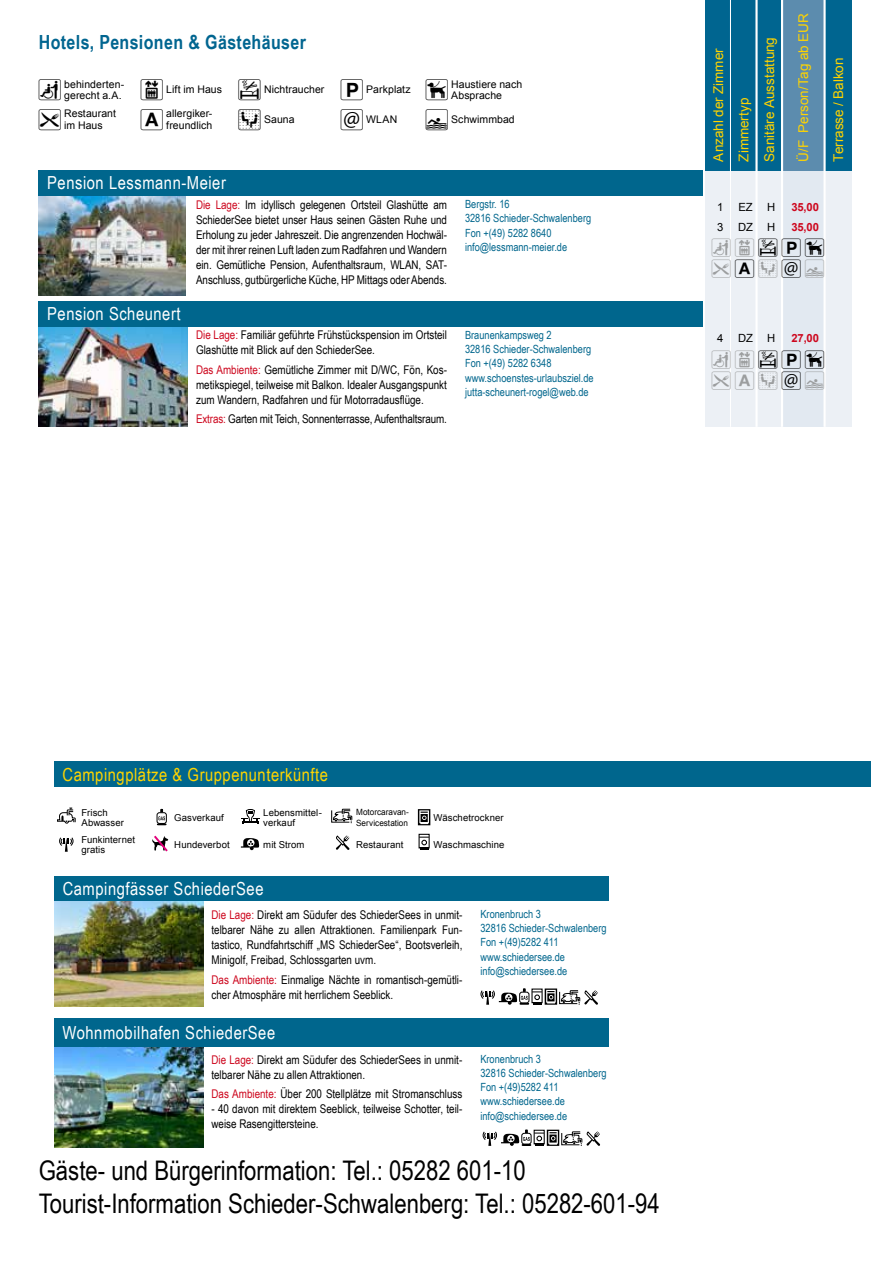
<style>
.page{position:relative;width:893px;height:1263px;background:#fff}
.page>*{position:absolute;margin:0;border:0;box-sizing:border-box;transform-origin:0 0}
.t1{font:27px/32.4px "Arial Narrow";color:#000}
.t2{font:700 19.5px "Arial Narrow";letter-spacing:.02em;color:#006590}
.t3{font:18px "Arial Narrow";letter-spacing:.03em;color:#fff}
.t4{font:18px "Arial Narrow";letter-spacing:.03em;color:#ffd500}
.t5{font:18px/21px "Tinpiktogramme";color:#9c9e9f}
.t6{font:13.5px/25.5px "Arial";letter-spacing:-.005em;color:#ffd400}
.t7{font:12px/15px "Arial Narrow";color:#000}
.t8{font:11.25px/14.2px "Arial Narrow";color:#00668d}
.t9{font:700 11.25px "Arial";letter-spacing:-.015em;color:#cd071e}
.t10{font:11.25px "Arial";color:#000}
.t11{font:10.5px/11.2px "Arial";letter-spacing:.005em;color:#000}
.t12{font:9.6px/10.2px "Arial";letter-spacing:.01em;color:#000}
.t13{font:8.55px/10.2px "Arial";color:#000;scale:.95 1}
.s1{font-family:"Tinpiktogramme";font-size:21px}
.s2{color:#cd071e}
.s3{color:#000}
</style>
<div class="page">
<div style="left:705px;top:0;width:26px;height:427px;background:#ecf0f5"></div>
<div style="left:705px;top:0;width:26px;height:170px;background:#006590"></div>
<hr style="left:730px;top:0;width:2px;height:427px;background:#fff">
<div style="left:731px;top:0;width:25px;height:427px;background:#ecf0f5"></div>
<div style="left:756px;top:0;width:26px;height:427px;background:#ecf0f5"></div>
<div style="left:782px;top:0;width:43px;height:427px;background:#e2e9f1"></div>
<div style="left:825px;top:0;width:27px;height:427px;background:#ecf0f5"></div>
<div style="left:731px;top:0;width:25px;height:170px;background:#006590"></div>
<div style="left:756px;top:0;width:26px;height:170px;background:#006590"></div>
<div style="left:782px;top:0;width:43px;height:170px;background:#5c8cae"></div>
<div style="left:825px;top:0;width:27px;height:170px;background:#006590"></div>
<hr style="left:755px;top:0;width:3px;height:427px;background:#fff">
<hr style="left:781px;top:0;width:2px;height:427px;background:#fff">
<hr style="left:823px;top:0;width:3px;height:427px;background:#fff">
<img style="left:39px;top:326px;width:148px;height:100px">
<div style="left:39px;top:301px;width:664px;height:25px;background:#00668d"></div>
<img style="left:39px;top:196px;width:146px;height:100px">
<div style="left:39px;top:170px;width:664px;height:26px;background:#00668d"></div>
<div style="left:54px;top:762px;width:816px;height:25px;background:#00668d"></div>
<img style="left:54px;top:1047px;width:150px;height:100px">
<img style="left:54px;top:901px;width:150px;height:106px">
<div style="left:54px;top:1018px;width:554px;height:29px;background:#00668d"></div>
<div style="left:54px;top:876px;width:554px;height:25px;background:#00668d"></div>
<svg style="left:481px;top:988px;width:117px;height:17px"></svg>
<svg style="left:483px;top:1129px;width:117px;height:17px"></svg>
<svg style="left:57px;top:808px;width:18px;height:16px"></svg>
<svg style="left:59px;top:837px;width:14px;height:15px"></svg>
<svg style="left:156px;top:809px;width:11px;height:16px"></svg>
<svg style="left:152px;top:835px;width:16px;height:16px"></svg>
<svg style="left:241px;top:809px;width:19px;height:14px"></svg>
<svg style="left:241px;top:838px;width:18px;height:12px"></svg>
<svg style="left:331px;top:809px;width:21px;height:14px"></svg>
<svg style="left:336px;top:835px;width:13px;height:15px"></svg>
<svg style="left:418px;top:809px;width:12px;height:16px"></svg>
<div style="left:419px;top:834px;width:11px;height:14px;border:1px solid #000"></div>
<svg style="left:419px;top:837px;width:10px;height:13px"></svg>
<h2 class="t2" style="left:39px;top:28px;width:269px">Hotels, Pensionen &amp; Gästehäuser</h2>
<p class="t11" style="left:39px;top:78px;width:87px"><span class="s1">H</span> behinderten-</p>
<p class="t11" style="left:64px;top:84px;width:460px">gerecht a.A. <span class="s1">L</span> Lift im Haus <span class="s1">»</span> Nichtraucher <span class="s1">S</span> Parkplatz <span class="s1">H</span> Haustiere nach</p>
<p class="t11" style="left:451px;top:90px;width:52px">Absprache</p>
<p class="t11" style="left:64px;top:108px;width:53px;text-indent:-26px"><span class="s1">®</span> Restaurant im Haus</p>
<p class="t11" style="left:166px;top:108px;width:130px;text-indent:-26px"><span class="s1">Å</span> allergiker-<br>freundlich <sup>Ö</sup> Sauna</p>
<p class="t11" style="left:341px;top:114px;width:58px"><span class="s1">Ä</span> WLAN</p>
<p class="t11" style="left:426px;top:114px;width:91px"><span class="s1">Π</span> Schwimmbad</p>
<h3 class="t3" style="left:47px;top:170px;width:180px">Pension Lessmann-Meier</h3>
<p class="t6" style="left:706px;top:162px;width:126px;rotate:-90deg">Anzahl der Zimmer<br>Zimmertyp<br>Sanitäre Ausstattung</p>
<p class="t6" style="left:791px;top:162px;width:149px;rotate:-90deg">Ü/F Person/Tag ab EUR</p>
<h3 class="t3" style="left:47px;top:300px;width:135px">Pension Scheunert</h3>
<p class="t7" style="left:196px;top:196px;width:252px;text-align:justify"><span class="s2">Die Lage:</span> Im idyllisch gelegenen Ortsteil Glashütte am SchiederSee bietet unser Haus seinen Gästen Ruhe und Erholung zu jeder Jahreszeit. Die angrenzenden Hochwäl&shy;der mit ihrer reinen Luft laden zum Radfahren und Wandern ein. Gemütliche Pension, Aufenthaltsraum, WLAN, SAT-Anschluss, gutbürgerliche Küche, HP Mittags oder Abends.</p>
<p class="t7" style="left:196px;top:327px;width:252px"><span class="s2">Die Lage:</span> Familiär geführte Frühstückspension im Ortsteil<br>Glashütte mit Blick auf den SchiederSee.</p>
<p class="t7" style="left:196px;top:361px;width:252px;text-align:justify"><span class="s2">Das Ambiente:</span> Gemütliche Zimmer mit D/WC, Fön, Kos&shy;metikspiegel, teilweise mit Balkon. Idealer Ausgangspunkt zum Wandern, Radfahren und für Motorradausflüge.</p>
<p class="t7" style="left:196px;top:411px;width:252px"><span class="s2">Extras:</span> Garten mit Teich, Sonnenterrasse, Aufenthaltsraum.</p>
<p class="t8" style="left:465px;top:197px;width:128px">Bergstr. 16<br>32816 Schieder-Schwalenberg<br>Fon +(49) 5282 8640 info@lessmann-meier.de</p>
<p class="t10" style="left:717px;top:200px;width:8px">1</p>
<p class="t10" style="left:739px;top:200px;width:16px">EZ</p>
<p class="t10" style="left:767px;top:200px;width:10px">H</p>
<p class="t9" style="left:791px;top:200px;width:29px">35,00</p>
<p class="t10" style="left:717px;top:219px;width:8px">3</p>
<p class="t10" style="left:738px;top:219px;width:38px">DZ H</p>
<p class="t9" style="left:791px;top:219px;width:29px">35,00</p>
<h3 class="t5" style="left:712px;top:237px;width:114px">H L <span class="s3">» S H </span>® <span class="s3">Å</span> Ö <span class="s3">Ä</span> Π</h3>
<p class="t8" style="left:465px;top:327px;width:130px">Braunenkampsweg 2<br>32816 Schieder-Schwalenberg<br>Fon +(49) 5282 6348 www.schoenstes-urlaubsziel.de jutta-scheunert-rogel@web.de</p>
<p class="t10" style="left:717px;top:331px;width:8px">4</p>
<p class="t10" style="left:738px;top:331px;width:38px">DZ H</p>
<p class="t9" style="left:791px;top:331px;width:29px">27,00</p>
<h3 class="t5" style="left:712px;top:349px;width:114px">H L <span class="s3">»S H </span>® Å Ö <span class="s3">Ä</span> Π</h3>
<p class="t6" style="left:826px;top:162px;width:105px;rotate:-90deg">Terrasse / Balkon</p>
<h3 class="t4" style="left:63px;top:761px;width:267px">Campingplätze &amp; Gruppenunterkünfte</h3>
<p class="t12" style="left:81px;top:807px;width:44px">Frisch<br>Abwasser</p>
<p class="t12" style="left:174px;top:812px;width:51px">Gasverkauf</p>
<p class="t12" style="left:263px;top:807px;width:60px">Lebensmittel&shy;verkauf</p>
<p class="t13" style="left:356px;top:807px;width:57px">Motorcaravan-<br>Servicestation</p>
<p class="t12" style="left:434px;top:812px;width:72px">Wäschetrockner</p>
<p class="t12" style="left:81px;top:834px;width:55px">Funkinternet gratis</p>
<p class="t12" style="left:174px;top:840px;width:57px">Hundeverbot</p>
<p class="t12" style="left:263px;top:840px;width:43px">mit Strom</p>
<p class="t12" style="left:356px;top:840px;width:49px">Restaurant</p>
<p class="t12" style="left:434px;top:840px;width:72px">Waschmaschine</p>
<h3 class="t3" style="left:63px;top:876px;width:202px">Campingfässer SchiederSee</h3>
<p class="t7" style="left:212px;top:907px;width:252px;text-align:justify"><span class="s2">Die Lage:</span> Direkt am Südufer des SchiederSees in unmit&shy;telbarer Nähe zu allen Attraktionen. Familienpark Fun&shy;tastico, Rundfahrtschiff „MS SchiederSee“, Bootsverleih, Minigolf, Freibad, Schlossgarten uvm.</p>
<p class="t7" style="left:212px;top:971px;width:252px"><span class="s2">Das Ambiente:</span> Einmalige Nächte in romantisch-gemütli&shy;cher Atmosphäre mit herrlichem Seeblick.</p>
<h3 class="t3" style="left:63px;top:1019px;width:214px">Wohnmobilhafen SchiederSee</h3>
<p class="t7" style="left:211px;top:1052px;width:252px"><span class="s2">Die Lage:</span> Direkt am Südufer des SchiederSees in unmit&shy;telbarer Nähe zu allen Attraktionen.</p>
<p class="t7" style="left:211px;top:1086px;width:252px"><span class="s2">Das Ambiente:</span> Über 200 Stellplätze mit Stromanschluss</p>
<p class="t7" style="left:211px;top:1101px;width:252px">- 40 davon mit direktem Seeblick, teilweise Schotter, teil&shy;weise Rasengittersteine.</p>
<p class="t8" style="left:480px;top:906px;width:128px">Kronenbruch 3<br>32816 Schieder-Schwalenberg<br>Fon +(49)5282 411 www.schiedersee.de info@schiedersee.de</p>
<p class="t8" style="left:480px;top:1051px;width:128px">Kronenbruch 3<br>32816 Schieder-Schwalenberg<br>Fon +(49)5282 411 www.schiedersee.de info@schiedersee.de</p>
<h1 class="t1" style="left:39px;top:1154px;width:623px">Gäste- und Bürgerinformation: Tel.: 05282 601-10<br>Tourist-Information Schieder-Schwalenberg: Tel.: 05282-601-94</h1>
</div>
